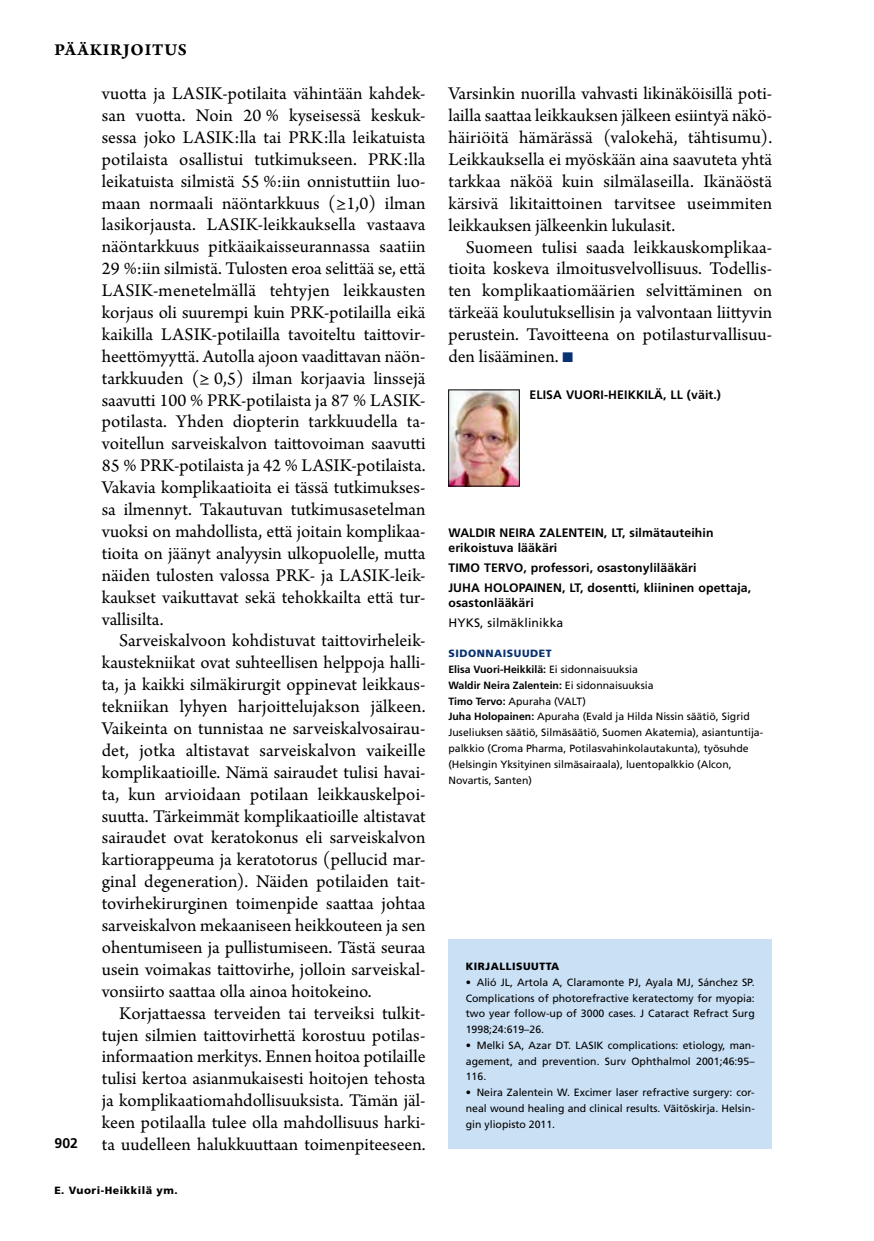
<style>
.page{position:relative;width:874px;height:1241px;background:#fff}
.page>*{position:absolute;margin:0;border:0;box-sizing:border-box;transform-origin:0 0}
.t1{font:18.9px/21.9px "Arno Pro";color:#000;text-align:justify}
.t2{font:17.5px "Arno Pro Bold Sm Text";letter-spacing:.05em;color:#000}
.t3{font:700 14px "Frutiger LT Std";color:#000}
.t4{font:700 12.25px/14.9px "Frutiger LT Std";letter-spacing:.01em;color:#000}
.t5{font:12.25px "Frutiger LT Std";letter-spacing:.01em;color:#000}
.t6{font:10.5px/15.8px "Frutiger LT Std";color:#000;text-align:justify}
.t7{font:900 10.5px "Frutiger LT Std";letter-spacing:.05em;color:#000}
.s1{color:#083170}
.s2{font-weight:900;color:#083170}
.s3{font-weight:700}
</style>
<div class="page">
<div style="left:448px;top:939px;width:323px;height:209px;background:#cae0f5"></div>
<img style="left:450px;top:391px;width:67px;height:93px">
<p class="t2" style="left:55px;top:39px;width:134px">PÄÄKIRJOITUS</p>
<p class="t3" style="left:55px;top:1134px;width:25px">902</p>
<p class="t1" style="left:102px;top:83px;width:325px">vuotta ja LASIK-potilaita vähintään kahdek&shy;san vuotta. Noin 20 % kyseisessä keskuk&shy;sessa joko LASIK:lla tai PRK:lla leikatuista potilaista osallistui tutkimukseen. PRK:lla leikatuista silmistä 55 %:iin onnistuttiin luo&shy;maan normaali näöntarkkuus (≥1,0) ilman lasikorjausta. LASIK-leikkauksella vastaava näöntarkkuus pitkäaikaisseurannassa saatiin 29 %:iin silmistä. Tulosten eroa selittää se, että LASIK-menetelmällä tehtyjen leikkausten korjaus oli suurempi kuin PRK-potilailla eikä kaikilla LASIK-potilailla tavoiteltu taittovir&shy;heettömyyttä. Autolla ajoon vaadittavan näön&shy;tarkkuuden (≥ 0,5) ilman korjaavia linssejä saavutti 100 % PRK-potilaista ja 87 % LASIK&shy;potilasta. Yhden diopterin tarkkuudella ta&shy;voitellun sarveiskalvon taittovoiman saavutti 85 % PRK-potilaista ja 42 % LASIK-potilaista.<br>Vakavia komplikaatioita ei tässä tutkimukses&shy;sa ilmennyt. Takautuvan tutkimusasetelman vuoksi on mahdollista, että joitain komplikaa&shy;tioita on jäänyt analyysin ulkopuolelle, mutta näiden tulosten valossa PRK- ja LASIK-leik&shy;kaukset vaikuttavat sekä tehokkailta että tur&shy;vallisilta.</p>
<p class="t1" style="left:102px;top:630px;width:325px;text-indent:17px">Sarveiskalvoon kohdistuvat taittovirheleik&shy;kaustekniikat ovat suhteellisen helppoja halli&shy;ta, ja kaikki silmäkirurgit oppinevat leikkaus&shy;tekniikan lyhyen harjoittelujakson jälkeen.<br>Vaikeinta on tunnistaa ne sarveiskalvosairau&shy;det, jotka altistavat sarveiskalvon vaikeille komplikaatioille. Nämä sairaudet tulisi havai&shy;ta, kun arvioidaan potilaan leikkauskelpoi&shy;suutta. Tärkeimmät komplikaatioille altistavat sairaudet ovat keratokonus eli sarveiskalvon kartiorappeuma ja keratotorus (pellucid mar&shy;ginal degeneration). Näiden potilaiden tait&shy;tovirhekirurginen toimenpide saattaa johtaa sarveiskalvon mekaaniseen heikkouteen ja sen ohentumiseen ja pullistumiseen. Tästä seuraa usein voimakas taittovirhe, jolloin sarveiskal&shy;vonsiirto saattaa olla ainoa hoitokeino.</p>
<p class="t1" style="left:102px;top:1002px;width:325px;text-indent:17px">Korjattaessa terveiden tai terveiksi tulkit&shy;tujen silmien taittovirhettä korostuu potilas&shy;informaation merkitys. Ennen hoitoa potilaille tulisi kertoa asianmukaisesti hoitojen tehosta ja komplikaatiomahdollisuuksista. Tämän jäl&shy;keen potilaalla tulee olla mahdollisuus harki&shy;ta uudelleen halukkuuttaan toimenpiteeseen.</p>
<p class="t7" style="left:54px;top:1183px;width:125px">E. VUORI-HEIKKILÄ YM.</p>
<p class="t1" style="left:448px;top:84px;width:325px">Varsinkin nuorilla vahvasti likinäköisillä poti&shy;lailla saattaa leikkauksen jälkeen esiintyä näkö&shy;häiriöitä hämärässä (valokehä, tähtisumu).<br>Leikkauksella ei myöskään aina saavuteta yhtä tarkkaa näköä kuin silmälaseilla. Ikänäöstä kärsivä likitaittoinen tarvitsee useimmiten leikkauksen jälkeenkin lukulasit.</p>
<p class="t1" style="left:448px;top:237px;width:325px;text-indent:17px">Suomeen tulisi saada leikkauskomplikaa&shy;tioita koskeva ilmoitusvelvollisuus. Todellis&shy;ten komplikaatiomäärien selvittäminen on tärkeää koulutuksellisin ja valvontaan liittyvin perustein. Tavoitteena on potilasturvallisuu&shy;den lisääminen. <span class="s1">■</span></p>
<p class="t4" style="left:529px;top:387px;width:193px">ELISA VUORI-HEIKKILÄ, LL (väit.)</p>
<p class="t4" style="left:448px;top:525px;width:266px">WALDIR NEIRA ZALENTEIN, LT, silmätauteihin erikoistuva lääkäri</p>
<p class="t4" style="left:448px;top:558px;width:304px;line-height:19.8px">TIMO TERVO, professori, osastonylilääkäri<br>JUHA HOLOPAINEN, LT, dosentti, kliininen opettaja,</p>
<p class="t4" style="left:448px;top:595px;width:87px">osastonlääkäri</p>
<p class="t5" style="left:448px;top:615px;width:116px">HYKS, silmäklinikka</p>
<p class="t6" style="left:448px;top:646px;width:316px;text-align:left"><span class="s2">SIDONNAISUUDET<br></span><span class="s3">Elisa Vuori-Heikkilä:</span> Ei sidonnaisuuksia<br><span class="s3">Waldir Neira Zalentein:</span> Ei sidonnaisuuksia<br><span class="s3">Timo Tervo:</span> Apuraha (VALT)<br><span class="s3">Juha Holopainen:</span> Apuraha (Evald ja Hilda Nissin säätiö, Sigrid Juseliuksen säätiö, Silmäsäätiö, Suomen Akatemia), asiantuntija&shy;palkkio (Croma Pharma, Potilasvahinkolautakunta), työsuhde (Helsingin Yksityinen silmäsairaala), luentopalkkio (Alcon, Novartis, Santen)</p>
<p class="t7" style="left:465px;top:959px;width:54px">KIRJALLISUUTTA</p>
<p class="t6" style="left:465px;top:974px;width:290px">• Alió JL, Artola A, Claramonte PJ, Ayala MJ, Sánchez SP.<br>Complications of photorefractive keratectomy for myopia: two year follow-up of 3000 cases. J Cataract Refract Surg 1998;24:619–26.</p>
<p class="t6" style="left:465px;top:1037px;width:290px">• Melki SA, Azar DT. LASIK complications: etiology, man&shy;agement, and prevention. Surv Ophthalmol 2001;46:95– 116.</p>
<p class="t6" style="left:465px;top:1084px;width:290px">• Neira Zalentein W. Excimer laser refractive surgery: cor&shy;neal wound healing and clinical results. Väitöskirja. Helsin&shy;gin yliopisto 2011.</p>
</div>
